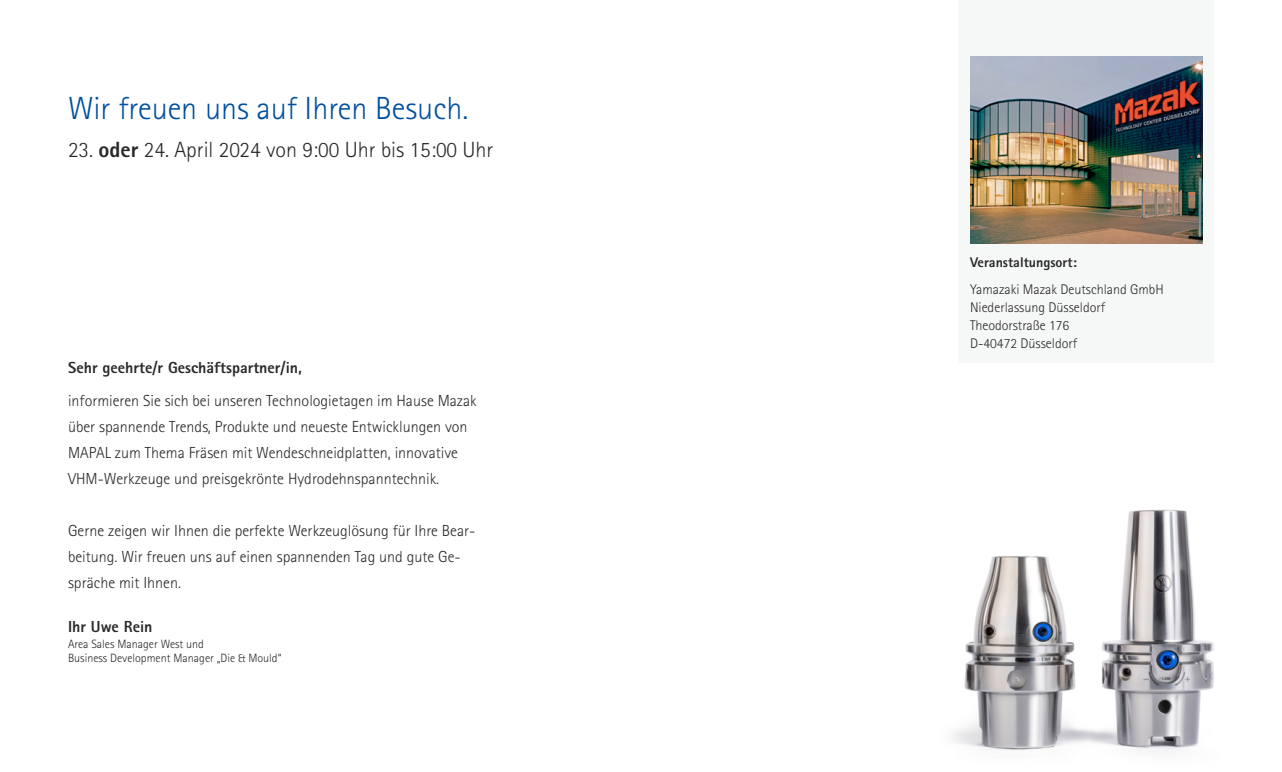
<style>
.page{position:relative;width:1282px;height:772px;background:#fff}
.page>*{position:absolute;margin:0;border:0;box-sizing:border-box;transform-origin:0 0}
.t1{font:300 32px "Rotis Sans Serif W1 G";color:#004f9f}
.t2{font:300 22px "Rotis Sans Serif W1 G";color:#282827}
.t3{font:300 16px/26px "Rotis Sans Serif W1 G";color:#282827}
.t4{font:800 16px "Rotis Sans Serif W1 G";color:#282827}
.t5{font:300 14px/18px "Rotis Sans Serif W1 G";color:#282827}
.t6{font:800 14px "Rotis Sans Serif W1 G";color:#282827}
.t7{font:300 12px/14px "Rotis Sans Serif W1 G";color:#282827}
.s1{font-weight:800}
</style>
<div class="page">
<div style="left:958px;top:0;width:255px;height:362px;background:#f6f7f7"></div>
<img style="left:970px;top:56px;width:232px;height:187px">
<img style="left:952px;top:509px;width:262px;height:244px">
<h1 class="t1" style="left:68px;top:90px;width:401px">Wir freuen uns auf Ihren Besuch.</h1>
<h2 class="t2" style="left:68px;top:137px;width:427px">23. <span class="s1">oder</span> 24. April 2024 von 9:00 Uhr bis 15:00 Uhr</h2>
<p class="t4" style="left:68px;top:357px;width:235px">Sehr geehrte/r Geschäftspartner/in,</p>
<p class="t3" style="left:68px;top:387px;width:410px">informieren Sie sich bei unseren Technologietagen im Hause Mazak über spannende Trends, Produkte und neueste Entwicklungen von MAPAL zum Thema Fräsen mit Wendeschneidplatten, innovative VHM-Werkzeuge und preisgekrönte Hydrodehnspanntechnik.</p>
<p class="t3" style="left:68px;top:517px;width:409px">Gerne zeigen wir Ihnen die perfekte Werkzeuglösung für Ihre Bear&shy;beitung. Wir freuen uns auf einen spannenden Tag und gute Ge&shy;spräche mit Ihnen.</p>
<p class="t4" style="left:68px;top:615px;width:86px">Ihr Uwe Rein</p>
<p class="t7" style="left:68px;top:636px;width:215px">Area Sales Manager West und<br>Business Development Manager „Die &amp; Mould“</p>
<p class="t6" style="left:969px;top:253px;width:108px">Veranstaltungsort:</p>
<p class="t5" style="left:969px;top:280px;width:195px">Yamazaki Mazak Deutschland GmbH<br>Niederlassung Düsseldorf<br>Theodorstraße 176<br>D-40472 Düsseldorf</p>
</div>
